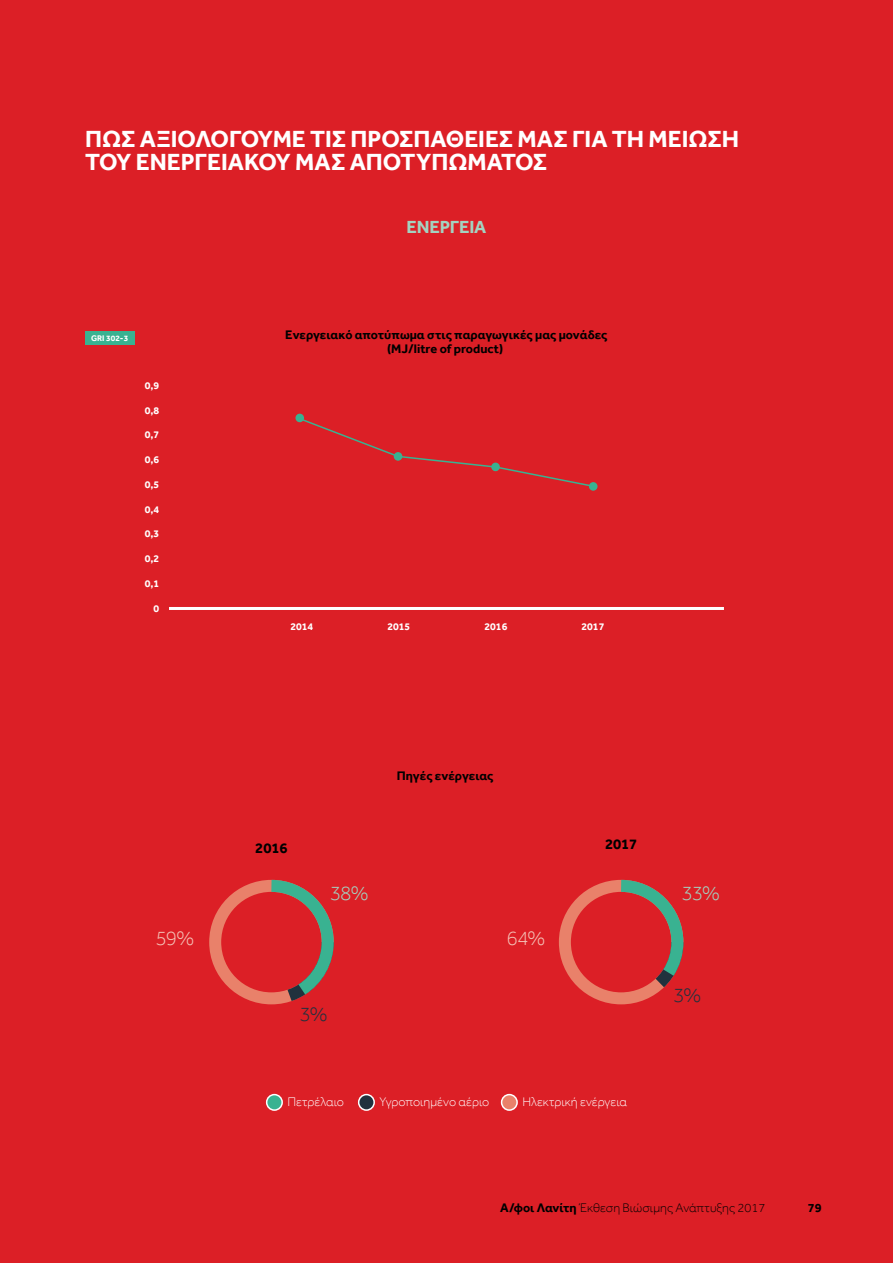
<style>
.page{position:relative;width:893px;height:1263px;background:#dc1f26}
.page>*{position:absolute;margin:0;border:0;box-sizing:border-box;transform-origin:0 0}
.t1{font:700 24px "Effra";color:#fff}
.t2{font:300 21px "Effra";color:#a3d3c1}
.t3{font:300 21px "Effra";color:#f4c0b5}
.t4{font:300 21px "Effra";color:#21313d}
.t5{font:700 18px "Effra";color:#a3d3c1}
.t6{font:700 15px "Effra";letter-spacing:-.01em;color:#000}
.t7{font:700 12.75px/13.8px "Effra";color:#000;text-align:center}
.t8{font:300 12.75px "Effra";color:#fff}
.t9{font:300 12.75px "Effra";color:#000}
.t10{font:700 10.5px "Effra";color:#fff}
.t11{font:700 8.4px "Effra";color:#fff}
.s1{font-weight:700}
</style>
<div class="page">
<div style="left:85px;top:331px;width:49px;height:14px;background:#39b291"></div>
<hr style="left:169px;top:607px;width:555px;height:3px;background:#fff">
<div style="left:295px;top:414px;width:9px;height:8px;background:#39b291;border-radius:50%"></div>
<div style="left:589px;top:482px;width:8px;height:9px;background:#39b291;border-radius:50%"></div>
<svg style="left:298px;top:419px;width:297px;height:69px"></svg>
<div style="left:267px;top:1094px;width:15px;height:16px;background:#39b291;border-radius:50%"></div>
<div style="left:266px;top:1094px;width:17px;height:17px;border:2px solid #fff;border-radius:50%"></div>
<div style="left:359px;top:1094px;width:15px;height:16px;background:#21313d;border-radius:50%"></div>
<div style="left:358px;top:1094px;width:17px;height:17px;border:2px solid #fff;border-radius:50%"></div>
<div style="left:502px;top:1094px;width:15px;height:16px;background:#e9816a;border-radius:50%"></div>
<div style="left:501px;top:1094px;width:17px;height:17px;border:2px solid #fff;border-radius:50%"></div>
<div style="left:209px;top:880px;width:125px;height:124px;border:12px solid #e9816a;border-radius:50%"></div>
<svg style="left:259px;top:879px;width:75px;height:126px"></svg>
<div style="left:559px;top:880px;width:124px;height:124px;border:12px solid #e9816a;border-radius:50%"></div>
<svg style="left:609px;top:879px;width:75px;height:121px"></svg>
<h1 class="t1" style="left:85px;top:124px;width:110px">Πώς αξιολογού</h1>
<h1 class="t1" style="left:273px;top:124px;width:468px">με τις προσπάθειές μας για τη μείωση</h1>
<h1 class="t1" style="left:85px;top:147px;width:96px">του ενεργε</h1>
<h1 class="t1" style="left:221px;top:147px;width:311px">ιακού μας αποτυπώματος</h1>
<p class="t11" style="left:91px;top:333px;width:39px">GRI 302-3</p>
<p class="t10" style="left:145px;top:379px;width:16px">0,9</p>
<p class="t10" style="left:145px;top:404px;width:16px">0,8</p>
<p class="t10" style="left:145px;top:428px;width:16px">0,7</p>
<p class="t10" style="left:145px;top:453px;width:16px">0,6</p>
<p class="t10" style="left:145px;top:478px;width:16px">0,5</p>
<p class="t10" style="left:145px;top:503px;width:16px">0,4</p>
<p class="t10" style="left:145px;top:527px;width:16px">0,3</p>
<p class="t10" style="left:145px;top:552px;width:16px">0,2</p>
<p class="t10" style="left:145px;top:577px;width:16px">0,1</p>
<p class="t10" style="left:154px;top:602px;width:7px">0</p>
<h2 class="t3" style="left:156px;top:926px;width:40px">59%</h2>
<h3 class="t5" style="left:407px;top:216px;width:34px">Ενέργε</h3>
<h3 class="t5" style="left:469px;top:216px;width:18px">ια</h3>
<p class="t7" style="left:285px;top:328px;width:324px">Eνεργειακό αποτύπωμα στις παραγωγικές μας μονάδες (MJ/litre of product)</p>
<p class="t10" style="left:290px;top:620px;width:24px">2014</p>
<p class="t10" style="left:387px;top:620px;width:24px">2015</p>
<p class="t10" style="left:484px;top:620px;width:24px">2016</p>
<p class="t10" style="left:581px;top:620px;width:24px">2017</p>
<p class="t6" style="left:255px;top:839px;width:34px">2016</p>
<h2 class="t2" style="left:330px;top:881px;width:40px">38%</h2>
<h2 class="t4" style="left:300px;top:1002px;width:30px">3%</h2>
<p class="t7" style="left:397px;top:768px;width:98px">Πηγές ενέργειας</p>
<h2 class="t3" style="left:507px;top:926px;width:40px">64%</h2>
<p class="t6" style="left:605px;top:835px;width:34px">2017</p>
<p class="t8" style="left:288px;top:1095px;width:58px">Πετρέλαιο</p>
<p class="t8" style="left:380px;top:1095px;width:111px">Υγροποιημένο αέριο</p>
<p class="t8" style="left:522px;top:1095px;width:106px">Ηλεκτρική ενέργεια</p>
<h2 class="t2" style="left:681px;top:881px;width:40px">33%</h2>
<h2 class="t4" style="left:673px;top:983px;width:30px">3%</h2>
<p class="t9" style="left:500px;top:1201px;width:267px"><span class="s1">Α/φοι Λανίτη</span> Έκθεση Βιώσιμης Ανάπτυξης 2017</p>
<p class="t7" style="left:808px;top:1201px;width:15px">79</p>
</div>
